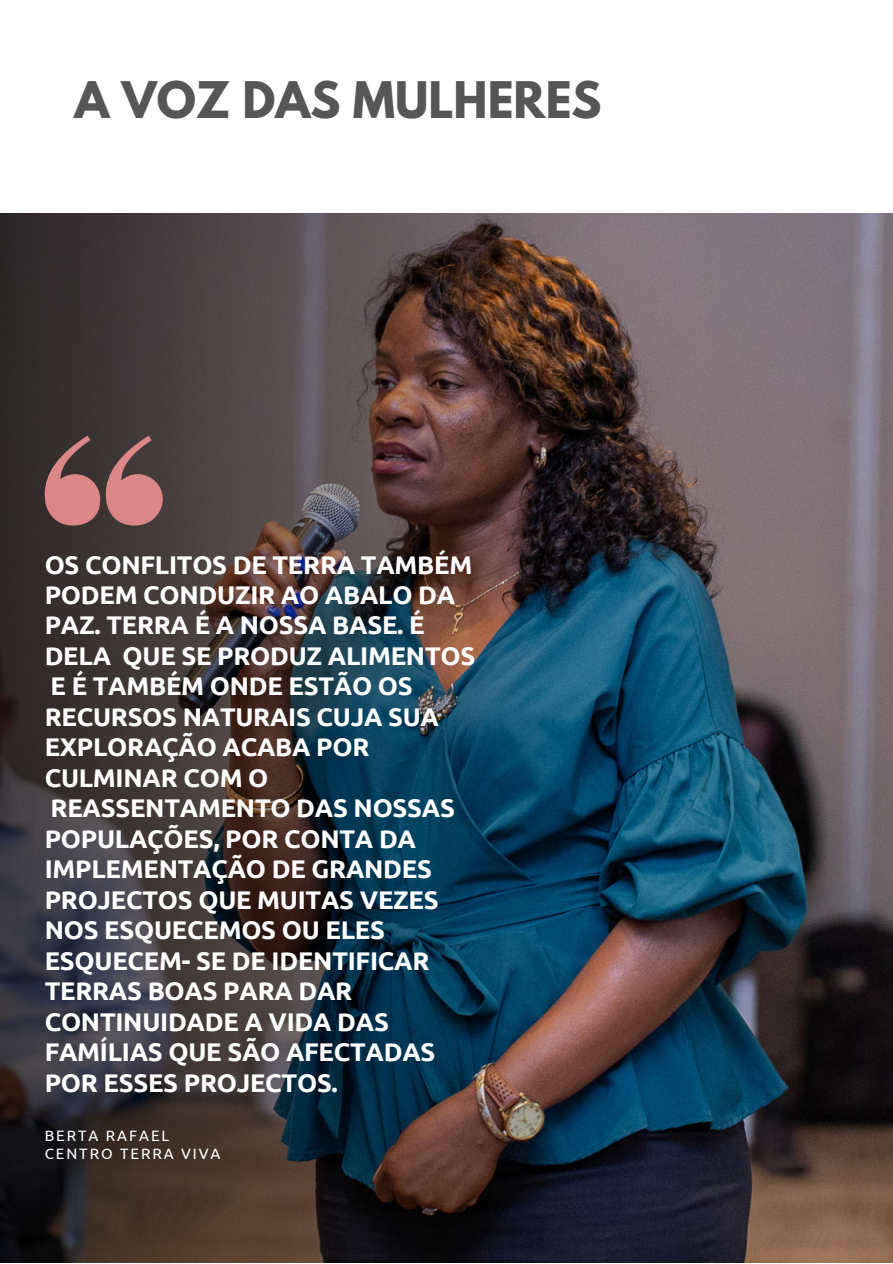
<style>
.page{position:relative;width:893px;height:1264px;background:#fff}
.page>*{position:absolute;margin:0;border:0;box-sizing:border-box;transform-origin:0 0}
.t1{font:700 44.7px "League Spartan";color:#565656}
.t2{font:700 25.5px/30.5px "Ubuntu";letter-spacing:-.01em;color:#fff}
.t3{font:15px/18px "Ubuntu";letter-spacing:.13em;color:#fff}
</style>
<div class="page">
<img style="left:657px;top:213px;width:235px;height:1049px">
<img style="left:0;top:213px;width:657px;height:1049px">
<svg style="left:45px;top:435px;width:55px;height:90px;background:#915f5f"></svg>
<svg style="left:106px;top:435px;width:57px;height:90px;background:#936262"></svg>
<h1 class="t1" style="left:74px;top:78px;width:528px">A VOZ DAS MULHERES</h1>
<p class="t2" style="left:45px;top:549px;width:432px">OS CONFLITOS DE TERRA TAMBÉM<br>PODEM CONDUZIR AO ABALO DA<br>PAZ. TERRA É A NOSSA BASE. É<br>DELA QUE SE PRODUZ ALIMENTOS<br>E É TAMBÉM ONDE ESTÃO OS<br>RECURSOS NATURAIS CUJA SUA<br>EXPLORAÇÃO ACABA POR<br>CULMINAR COM O<br>REASSENTAMENTO DAS NOSSAS<br>POPULAÇÕES, POR CONTA DA<br>IMPLEMENTAÇÃO DE GRANDES<br>PROJECTOS QUE MUITAS VEZES<br>NOS ESQUECEMOS OU ELES<br>ESQUECEM- SE DE IDENTIFICAR<br>TERRAS BOAS PARA DAR<br>CONTINUIDADE A VIDA DAS<br>FAMÍLIAS QUE SÃO AFECTADAS<br>POR ESSES PROJECTOS.</p>
<p class="t3" style="left:45px;top:1126px;width:177px">BERTA RAFAEL<br>CENTRO TERRA VIVA</p>
</div>
